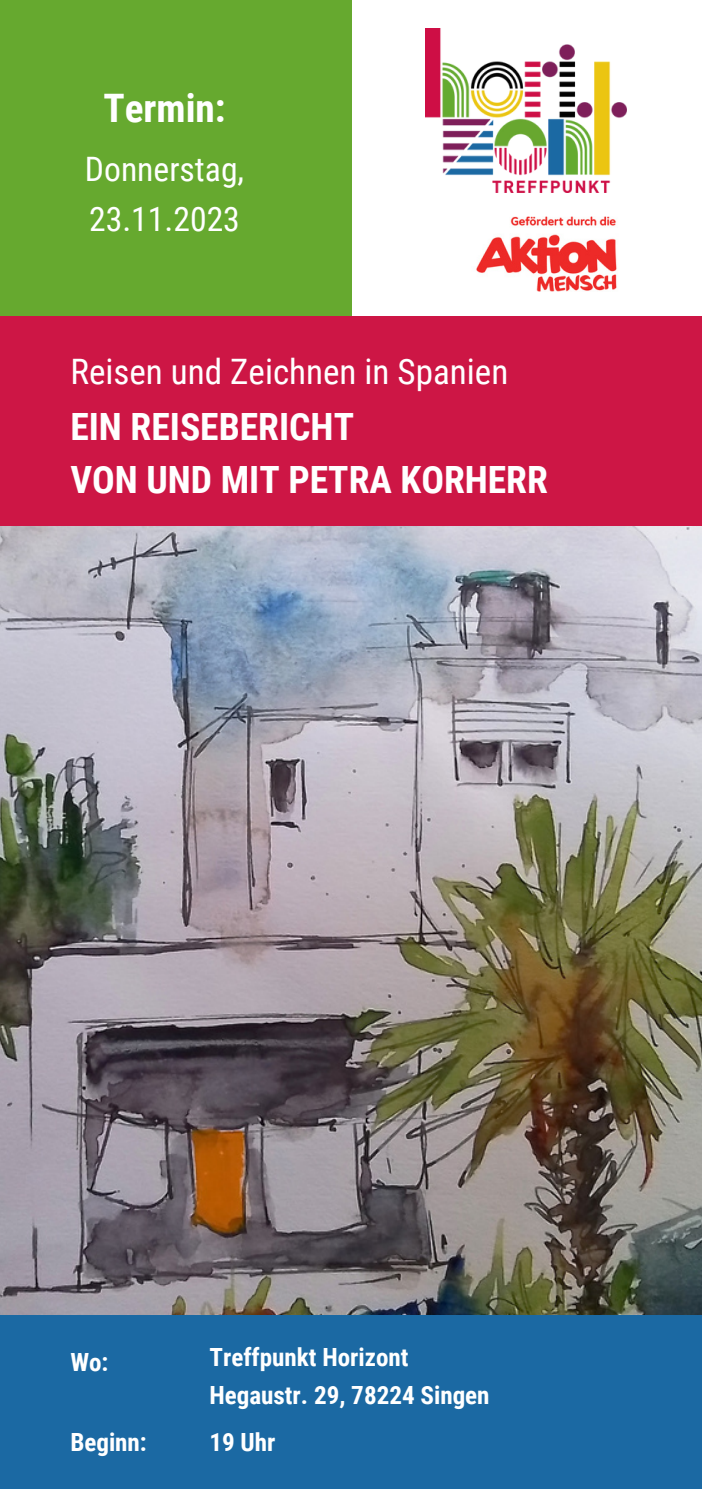
<style>
.page{position:relative;width:702px;height:1489px;background:#fff}
.page>*{position:absolute;margin:0;border:0;box-sizing:border-box;transform-origin:0 0}
.t1{font:700 39.25px "Roboto Condensed";color:#fff}
.t2{font:700 37.5px "Roboto Condensed";color:#fff}
.t3{font:35px "Roboto Condensed";color:#fff}
.t4{font:33.75px "Roboto Condensed";color:#fff}
.t5{font:700 25px "Roboto Condensed";color:#fff}
</style>
<div class="page">
<img style="left:0;top:526px;width:701px;height:789px">
<div style="left:0;top:0;width:351px;height:351px;background:#66a92f"></div>
<div style="left:0;top:317px;width:701px;height:209px;background:#cd1645"></div>
<div style="left:0;top:1315px;width:701px;height:174px;background:#1b69a3"></div>
<img style="left:425px;top:29px;width:201px;height:163px">
<img style="left:476px;top:216px;width:141px;height:76px">
<p class="t1" style="left:103px;top:86px;width:124px">Termin:</p>
<p class="t4" style="left:85px;top:150px;width:161px">Donnerstag,</p>
<p class="t4" style="left:89px;top:200px;width:152px">23.11.2023</p>
<p class="t3" style="left:70px;top:351px;width:439px">Reisen und Zeichnen in Spanien</p>
<p class="t2" style="left:70px;top:405px;width:285px">EIN REISEBERICHT</p>
<p class="t2" style="left:70px;top:458px;width:479px">VON UND MIT PETRA KORHERR</p>
<p class="t5" style="left:70px;top:1347px;width:40px">Wo:</p>
<p class="t5" style="left:70px;top:1428px;width:78px">Beginn:</p>
<p class="t5" style="left:209px;top:1343px;width:200px">Treffpunkt Horizont</p>
<p class="t5" style="left:209px;top:1380px;width:281px">Hegaustr. 29, 78224 Singen</p>
<p class="t5" style="left:209px;top:1428px;width:68px">19 Uhr</p>
</div>
